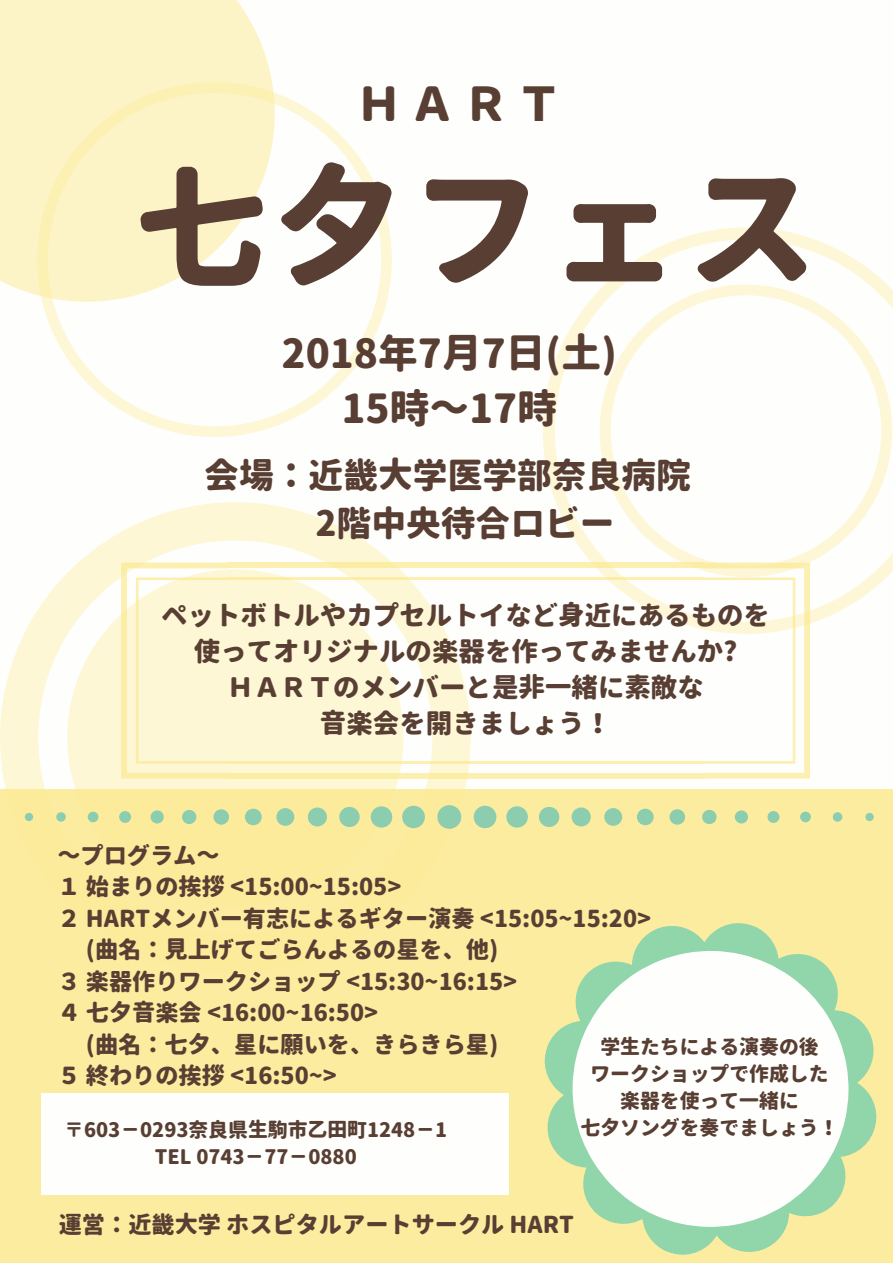
<style>
.page{position:relative;width:893px;height:1263px;background:#fff}
.page>*{position:absolute;margin:0;border:0;box-sizing:border-box;transform-origin:0 0}
.t1{font:800 132.45px "Gen Jyuu Gothic";letter-spacing:.04em;color:#593e33}
.t2{font:800 46.35px "Gen Jyuu Gothic";color:#593e33}
.t3{font:800 39.75px/55.2px "Gen Jyuu Gothic";color:#593e33;text-align:center}
.t4{font:800 34.8px/48.4px "Gen Jyuu Gothic";color:#593e33}
.t5{font:800 26.55px/36px "Gen Jyuu Gothic";color:#593e33;text-align:center}
.t6{font:800 23.25px "Gen Jyuu Gothic";color:#593e33}
.t7{font:800 19.8px/27px "Gen Jyuu Gothic";color:#593e33;text-align:center}
</style>
<div class="page">
<svg style="left:704px;top:634px;width:106px;height:145px"></svg>
<div style="left:227px;top:562px;width:478px;height:6px;background:#fcefb0"></div>
<hr style="left:227px;top:577px;width:478px;height:3px;background:#fcea95">
<div style="left:227px;top:773px;width:478px;height:6px;background:#fcefb0"></div>
<hr style="left:227px;top:761px;width:478px;height:3px;background:#fcea95">
<svg style="left:543px;top:227px;width:350px;height:407px"></svg>
<svg style="left:600px;top:284px;width:292px;height:293px"></svg>
<div style="left:0;top:0;width:272px;height:295px;background:#fcf4c6"></div>
<svg style="left:37px;top:82px;width:355px;height:355px"></svg>
<svg style="left:0;top:502px;width:471px;height:287px"></svg>
<svg style="left:67px;top:569px;width:336px;height:220px;background:#fdf7d6"></svg>
<div style="left:0;top:789px;width:893px;height:474px;background:#fcec9f"></div>
<div style="left:42px;top:1093px;width:467px;height:102px;background:#fefffc"></div>
<svg style="left:546px;top:924px;width:329px;height:330px;fill:#fefffc"></svg>
<div style="left:437px;top:805px;width:24px;height:24px;background:#8ccdb0;border-radius:50%"></div>
<div style="left:474px;top:806px;width:22px;height:22px;background:#8ccdb0;border-radius:50%"></div>
<div style="left:506px;top:806px;width:22px;height:22px;background:#8ccdb0;border-radius:50%"></div>
<svg style="left:539px;top:807px;width:20px;height:20px"></svg>
<svg style="left:572px;top:807px;width:19px;height:19px"></svg>
<div style="left:604px;top:808px;width:18px;height:18px;background:#8ccdb0;border-radius:50%"></div>
<div style="left:637px;top:809px;width:17px;height:16px;background:#8ccdb0;border-radius:50%"></div>
<svg style="left:669px;top:809px;width:16px;height:16px"></svg>
<svg style="left:702px;top:810px;width:14px;height:14px"></svg>
<svg style="left:735px;top:810px;width:13px;height:13px"></svg>
<div style="left:767px;top:811px;width:12px;height:12px;background:#8ccdb0;border-radius:50%"></div>
<div style="left:800px;top:812px;width:11px;height:10px;background:#8ccdb0;border-radius:50%"></div>
<div style="left:833px;top:812px;width:9px;height:10px;background:#8ccdb0;border-radius:50%"></div>
<div style="left:865px;top:813px;width:9px;height:8px;background:#8ccdb0;border-radius:50%"></div>
<div style="left:402px;top:806px;width:23px;height:22px;background:#8ccdb0;border-radius:50%"></div>
<div style="left:371px;top:806px;width:21px;height:22px;background:#8ccdb0;border-radius:50%"></div>
<svg style="left:339px;top:807px;width:21px;height:20px"></svg>
<div style="left:308px;top:807px;width:19px;height:19px;background:#8ccdb0;border-radius:50%"></div>
<div style="left:276px;top:808px;width:18px;height:18px;background:#8ccdb0;border-radius:50%"></div>
<svg style="left:245px;top:809px;width:17px;height:16px"></svg>
<div style="left:213px;top:809px;width:16px;height:16px;background:#8ccdb0;border-radius:50%"></div>
<div style="left:182px;top:810px;width:14px;height:14px;background:#8ccdb0;border-radius:50%"></div>
<svg style="left:151px;top:810px;width:13px;height:13px"></svg>
<div style="left:119px;top:811px;width:12px;height:12px;background:#8ccdb0;border-radius:50%"></div>
<div style="left:88px;top:812px;width:10px;height:10px;background:#8ccdb0;border-radius:50%"></div>
<div style="left:56px;top:812px;width:10px;height:10px;background:#8ccdb0;border-radius:50%"></div>
<div style="left:25px;top:813px;width:8px;height:8px;background:#8ccdb0;border-radius:50%"></div>
<h2 class="t2" style="left:356px;top:71px;width:208px">ＨＡＲＴ</h2>
<h1 class="t1" style="left:135px;top:135px;width:685px">七夕フェス</h1>
<h3 class="t3" style="left:281px;top:326px;width:337px">2018年7月7日(土)<br>15時～17時</h3>
<h3 class="t4" style="left:315px;top:450px;width:377px;text-indent:-111px">会場：近畿大学医学部奈良病院<br>2階中央待合ロビー</h3>
<p class="t5" style="left:161px;top:597px;width:610px">ペットボトルやカプセルトイなど身近にあるものを使ってオリジナルの楽器を作ってみませんか?<br>ＨＡＲＴのメンバーと是非一緒に素敵な<br>音楽会を開きましょう！</p>
<p class="t6" style="left:57px;top:839px;width:164px">～プログラム～</p>
<p class="t6" style="left:57px;top:870px;width:345px">１始まりの挨拶 &lt;15:00~15:05&gt;</p>
<p class="t6" style="left:57px;top:902px;width:595px">２ HARTメンバー有志によるギター演奏 &lt;15:05~15:20&gt;</p>
<p class="t6" style="left:86px;top:933px;width:414px">(曲名：見上げてごらんよるの星を、他)</p>
<p class="t6" style="left:57px;top:965px;width:461px">３楽器作りワークショップ &lt;15:30~16:15&gt;</p>
<p class="t6" style="left:57px;top:996px;width:322px">４七夕音楽会 &lt;16:00~16:50&gt;</p>
<p class="t6" style="left:86px;top:1028px;width:414px">(曲名：七夕、星に願いを、きらきら星)</p>
<p class="t6" style="left:57px;top:1059px;width:281px">５終わりの挨拶 &lt;16:50~&gt;</p>
<p class="t7" style="left:590px;top:1033px;width:240px">学生たちによる演奏の後ワークショップで作成した楽器を使って一緒に</p>
<p class="t7" style="left:64px;top:1116px;width:384px">〒603－0293奈良県生駒市乙田町1248－1</p>
<p class="t7" style="left:580px;top:1114px;width:259px">七夕ソングを奏でましょう！</p>
<p class="t7" style="left:155px;top:1143px;width:203px">TEL 0743－77－0880</p>
<p class="t6" style="left:59px;top:1208px;width:517px">運営：近畿大学ホスピタルアートサークル HART</p>
</div>
